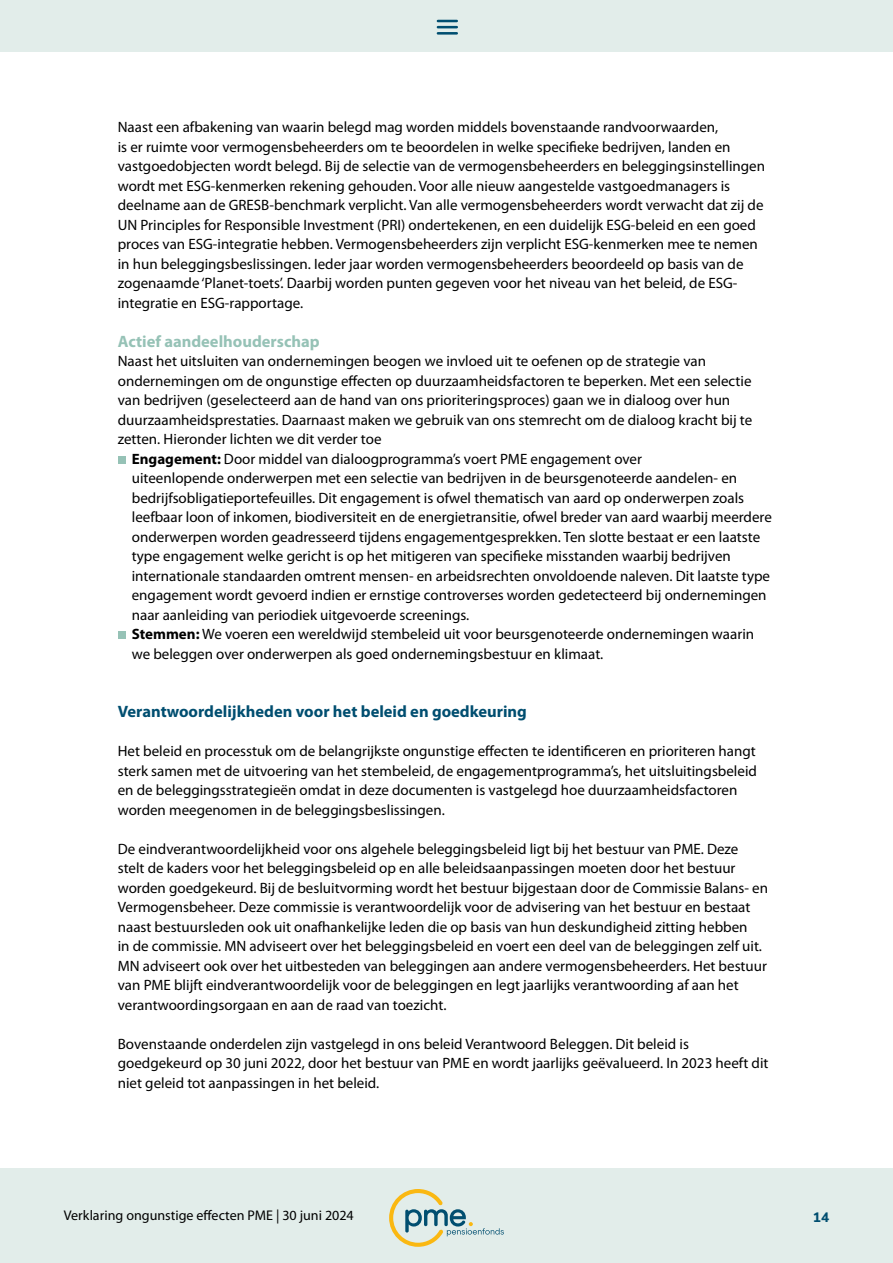
<style>
.page{position:relative;width:893px;height:1263px;background:#fff}
.page>*{position:absolute;margin:0;border:0;box-sizing:border-box;transform-origin:0 0}
.t1{font:700 16.5px "Myriad Pro";color:#004e70}
.t2{font:700 16.5px "Myriad Pro";color:#96c2b6}
.t3{font:15px/19.5px "Myriad Pro";color:#000}
.t4{font:14.1px "Myriad Pro";color:#000}
.t5{font:800 13.65px "Nunito Sans";color:#004e70}
.s1{font-weight:700}
</style>
<div class="page">
<div style="left:0;top:0;width:893px;height:51px;background:#e2edea"></div>
<svg style="left:438px;top:20px;width:19px;height:8px"></svg>
<hr style="left:438px;top:32px;width:19px;height:3px;background:#004e70">
<div style="left:0;top:1169px;width:893px;height:94px;background:#e2edea"></div>
<svg style="left:389px;top:1189px;width:115px;height:58px"></svg>
<div style="left:118px;top:456px;width:7px;height:8px;background:#96c2b6"></div>
<div style="left:118px;top:631px;width:7px;height:8px;background:#96c2b6"></div>
<p class="t3" style="left:118px;top:117px;width:649px">Naast een afbakening van waarin belegd mag worden middels bovenstaande randvoorwaarden,<br>is er ruimte voor vermogensbeheerders om te beoordelen in welke specifieke bedrijven, landen en vastgoedobjecten wordt belegd. Bij de selectie van de vermogensbeheerders en beleggingsinstellingen wordt met ESG-kenmerken rekening gehouden. Voor alle nieuw aangestelde vastgoedmanagers is deelname aan de GRESB-benchmark verplicht. Van alle vermogensbeheerders wordt verwacht dat zij de UN Principles for Responsible Investment (PRI) ondertekenen, en een duidelijk ESG-beleid en een goed proces van ESG-integratie hebben. Vermogensbeheerders zijn verplicht ESG-kenmerken mee te nemen in hun beleggingsbeslissingen. Ieder jaar worden vermogensbeheerders beoordeeld op basis van de zogenaamde ‘Planet-toets’. Daarbij worden punten gegeven voor het niveau van het beleid, de ESG&shy;integratie en ESG-rapportage.</p>
<p class="t2" style="left:118px;top:330px;width:203px">Actief aandeelhouderschap</p>
<p class="t3" style="left:118px;top:351px;width:590px">Naast het uitsluiten van ondernemingen beogen we invloed uit te oefenen op de strategie van</p>
<p class="t3" style="left:118px;top:370px;width:635px">ondernemingen om de ongunstige effecten op duurzaamheidsfactoren te beperken. Met een selectie</p>
<p class="t3" style="left:118px;top:390px;width:614px">van bedrijven (geselecteerd aan de hand van ons prioriteringsproces) gaan we in dialoog over hun</p>
<p class="t3" style="left:118px;top:409px;width:636px">duurzaamheidsprestaties. Daarnaast maken we gebruik van ons stemrecht om de dialoog kracht bij te</p>
<p class="t3" style="left:118px;top:429px;width:265px">zetten. Hieronder lichten we dit verder toe</p>
<p class="t3" style="left:132px;top:448px;width:512px"><span class="s1">Engagement:</span> Door middel van dialoogprogramma’s voert PME engagement over</p>
<p class="t3" style="left:132px;top:468px;width:607px">uiteenlopende onderwerpen met een selectie van bedrijven in de beursgenoteerde aandelen- en</p>
<p class="t3" style="left:132px;top:487px;width:614px">bedrijfsobligatieportefeuilles. Dit engagement is ofwel thematisch van aard op onderwerpen zoals</p>
<p class="t3" style="left:132px;top:507px;width:641px">leefbaar loon of inkomen, biodiversiteit en de energietransitie, ofwel breder van aard waarbij meerdere</p>
<p class="t3" style="left:132px;top:526px;width:630px">onderwerpen worden geadresseerd tijdens engagementgesprekken. Ten slotte bestaat er een laatste</p>
<p class="t3" style="left:132px;top:546px;width:601px">type engagement welke gericht is op het mitigeren van specifieke misstanden waarbij bedrijven</p>
<p class="t3" style="left:132px;top:565px;width:640px">internationale standaarden omtrent mensen- en arbeidsrechten onvoldoende naleven. Dit laatste type</p>
<p class="t3" style="left:132px;top:585px;width:636px">engagement wordt gevoerd indien er ernstige controverses worden gedetecteerd bij ondernemingen</p>
<p class="t3" style="left:132px;top:604px;width:339px">naar aanleiding van periodiek uitgevoerde screenings.</p>
<p class="t3" style="left:132px;top:624px;width:624px"><span class="s1">Stemmen:</span> We voeren een wereldwijd stembeleid uit voor beursgenoteerde ondernemingen waarin</p>
<p class="t3" style="left:132px;top:643px;width:473px">we beleggen over onderwerpen als goed ondernemingsbestuur en klimaat.</p>
<p class="t1" style="left:118px;top:701px;width:411px">Verantwoordelijkheden voor het beleid en goedkeuring</p>
<p class="t3" style="left:118px;top:741px;width:641px">Het beleid en processtuk om de belangrijkste ongunstige effecten te identificeren en prioriteren hangt sterk samen met de uitvoering van het stembeleid, de engagementprogramma’s, het uitsluitingsbeleid en de beleggingsstrategieën omdat in deze documenten is vastgelegd hoe duurzaamheidsfactoren worden meegenomen in de beleggingsbeslissingen.</p>
<p class="t3" style="left:118px;top:838px;width:652px">De eindverantwoordelijkheid voor ons algehele beleggingsbeleid ligt bij het bestuur van PME. Deze stelt de kaders voor het beleggingsbeleid op en alle beleidsaanpassingen moeten door het bestuur worden goedgekeurd. Bij de besluitvorming wordt het bestuur bijgestaan door de Commissie Balans- en Vermogensbeheer. Deze commissie is verantwoordelijk voor de advisering van het bestuur en bestaat naast bestuursleden ook uit onafhankelijke leden die op basis van hun deskundigheid zitting hebben<br>in de commissie. MN adviseert over het beleggingsbeleid en voert een deel van de beleggingen zelf uit.<br>MN adviseert ook over het uitbesteden van beleggingen aan andere vermogensbeheerders. Het bestuur van PME blijft eindverantwoordelijk voor de beleggingen en legt jaarlijks verantwoording af aan het verantwoordingsorgaan en aan de raad van toezicht.</p>
<p class="t3" style="left:118px;top:1033px;width:652px">Bovenstaande onderdelen zijn vastgelegd in ons beleid Verantwoord Beleggen. Dit beleid is goedgekeurd op 30 juni 2022, door het bestuur van PME en wordt jaarlijks geëvalueerd. In 2023 heeft dit niet geleid tot aanpassingen in het beleid.</p>
<p class="t4" style="left:64px;top:1206px;width:292px">Verklaring ongunstige effecten PME | 30 juni 2024</p>
<p class="t5" style="left:813px;top:1207px;width:18px">14</p>
</div>
